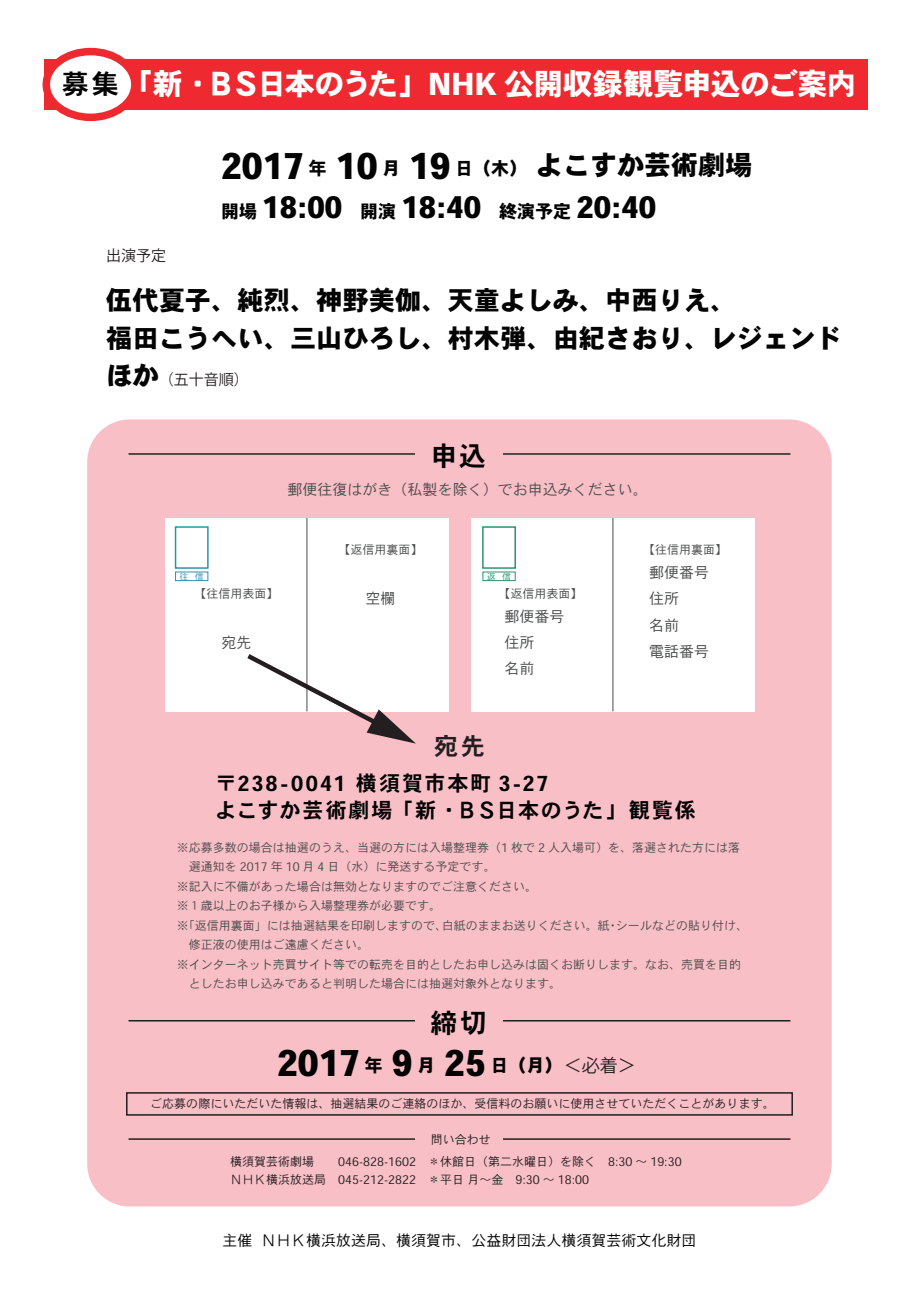
<style>
.page{position:relative;width:919px;height:1289px;background:#fff}
.page>*{position:absolute;margin:0;border:0;box-sizing:border-box;transform-origin:0 0}
.t1{font:36px "Heisei Kaku Go Std W9";color:#030303}
.t2{font:30px "Heisei Kaku Go Std W9";letter-spacing:-.025em;color:#fff}
.t3{font:30px "Heisei Kaku Go Std W9";color:#030303}
.t4{font:27px "Heisei Kaku Go Std W7";color:#030303}
.t5{font:26.25px/37.5px "Heisei Kaku Go Std W9";color:#030303}
.t6{font:24px "Heisei Kaku Go Std W7";color:#231f20}
.t7{font:21px/27px "Heisei Kaku Go Std W7";letter-spacing:.085em;color:#030303}
.t8{font:15px/26.2px "Heisei Kaku Go Std W3";color:#4a4b4c}
.t9{font:15px "Heisei Kaku Go Std W3";color:#030303}
.t10{font:15px "Koz Go Pr 6 N";color:#231f20}
.t11{font:12px "Heisei Kaku Go Std W3";color:#4a4b4c}
.t12{font:12px/18px "Heisei Kaku Go Std W3";color:#231f20}
.t13{font:9px "Heisei Kaku Go Std W3";color:#2e92ab}
.t14{font:9px "Heisei Kaku Go Std W3";color:#2d9271}
.s1{font-family:"Heisei Kaku Go Std W7";font-size:27px;color:#030303}
.s2{font-size:18px}
.s3{font-size:27px}
.s4{font-family:"Heisei Kaku Go Std W9";font-size:26.25px;color:#030303}
.s5{font-family:"Koz Go Pr 6 N";font-size:18px;color:#231f20}
</style>
<div class="page">
<div style="left:44px;top:59px;width:823px;height:51px;background:#ee292f"></div>
<div style="left:46px;top:52px;width:89px;height:65px;background:#fff;border-radius:50%"></div>
<div style="left:43px;top:48px;width:96px;height:73px;border:8px solid #ee292f;border-radius:50%"></div>
<div style="left:87px;top:419px;width:744px;height:787px;background:#f9bfc6;border-radius:43px"></div>
<div style="left:165px;top:518px;width:142px;height:193px;background:#fff"></div>
<div style="left:307px;top:518px;width:141px;height:193px;background:#fff"></div>
<hr style="left:307px;top:518px;width:1px;height:193px;background:#4a4b4c">
<div style="left:471px;top:518px;width:142px;height:193px;background:#fff"></div>
<div style="left:613px;top:518px;width:141px;height:193px;background:#fff"></div>
<hr style="left:612px;top:518px;width:1px;height:193px;background:#4a4b4c">
<div style="left:175px;top:526px;width:34px;height:43px;border:2px solid #2e92ab"></div>
<div style="left:175px;top:572px;width:33px;height:9px;border:1px solid #2e92ab"></div>
<div style="left:482px;top:526px;width:34px;height:43px;border:2px solid #2d9271"></div>
<div style="left:482px;top:572px;width:33px;height:9px;border:1px solid #2d9271"></div>
<hr style="left:128px;top:453px;width:662px;height:2px;background:#231f20">
<div style="left:416px;top:436px;width:87px;height:37px;background:#f9bfc6"></div>
<hr style="left:128px;top:1020px;width:662px;height:1px;background:#231f20">
<hr style="left:128px;top:1138px;width:662px;height:1px;background:#231f20">
<div style="left:416px;top:1002px;width:87px;height:38px;background:#f9bfc6"></div>
<div style="left:416px;top:1125px;width:87px;height:23px;background:#f9bfc6"></div>
<div style="left:126px;top:1092px;width:666px;height:23px;border:2px solid #231f20"></div>
<svg style="left:242px;top:650px;width:174px;height:93px"></svg>
<h2 class="t2" style="left:62px;top:65px;width:796px"><span class="s1">募集</span>「新・ＢＳ日本のうた」NHK 公開収録観覧申込のご案内</h2>
<h1 class="t1" style="left:221px;top:142px;width:532px">2017 <span class="s2">年</span> 10 <span class="s2">月</span> 19 <span class="s2">日（木）　</span><span class="s3">よこすか芸術劇場</span></h1>
<h2 class="t3" style="left:221px;top:188px;width:436px"><span class="s2">開場</span> 18:00 <span class="s2">開演</span> 18:40 <span class="s2">終演予定</span> 20:40</h2>
<p class="t10" style="left:106px;top:247px;width:61px">出演予定</p>
<h3 class="t5" style="left:106px;top:282px;width:736px">伍代夏子、純烈、神野美伽、天童よしみ、中西りえ、<br>福田こうへい、三山ひろし、村木弾、由紀さおり、レジェンド</h3>
<p class="t10" style="left:106px;top:371px;width:144px"><span class="s4">ほか</span> （五十音順）</p>
<h3 class="t4" style="left:430px;top:439px;width:57px">申込</h3>
<p class="t8" style="left:287px;top:476px;width:362px">郵便往復はがき（私製を除く）でお申込みください。</p>
<p class="t11" style="left:338px;top:542px;width:86px">【返信用裏面】</p>
<p class="t8" style="left:365px;top:585px;width:32px">空欄</p>
<p class="t13" style="left:180px;top:570px;width:26px">往 信</p>
<p class="t14" style="left:487px;top:570px;width:26px">返 信</p>
<p class="t11" style="left:194px;top:585px;width:85px">【往信用表面】</p>
<p class="t8" style="left:221px;top:629px;width:31px">宛先</p>
<p class="t11" style="left:498px;top:585px;width:85px">【返信用表面】</p>
<p class="t8" style="left:504px;top:602px;width:61px">郵便番号住所<br>名前</p>
<p class="t11" style="left:643px;top:542px;width:85px">【往信用裏面】</p>
<p class="t8" style="left:649px;top:559px;width:61px">郵便番号住所<br>名前<br>電話番号</p>
<h3 class="t6" style="left:434px;top:731px;width:52px">宛先</h3>
<h3 class="t7" style="left:215px;top:770px;width:482px">〒238-0041 横須賀市本町 3-27<br>よこすか芸術劇場 「新・ＢＳ日本のうた」観覧係</h3>
<p class="t11" style="left:177px;top:839px;width:564px">※応募多数の場合は抽選のうえ、当選の方には入場整理券（1 枚で 2 人入場可）を、落選された方には落</p>
<p class="t11" style="left:189px;top:858px;width:308px">選通知を 2017 年 10 月 4 日（水）に発送する予定です。</p>
<p class="t11" style="left:177px;top:878px;width:362px">※記入に不備があった場合は無効となりますのでご注意ください。</p>
<p class="t11" style="left:177px;top:897px;width:266px">※１歳以上のお子様から入場整理券が必要です。</p>
<p class="t11" style="left:177px;top:917px;width:572px">※「返信用裏面」には抽選結果を印刷しますので、白紙のままお送りください。紙・シールなどの貼り付け、</p>
<p class="t11" style="left:189px;top:936px;width:182px">修正液の使用はご遠慮ください。</p>
<p class="t11" style="left:177px;top:956px;width:566px">※インターネット売買サイト等での転売を目的としたお申し込みは固くお断りします。なお、売買を目的</p>
<p class="t11" style="left:189px;top:975px;width:374px">としたお申し込みであると判明した場合には抽選対象外となります。</p>
<h3 class="t4" style="left:430px;top:1006px;width:58px">締切</h3>
<h1 class="t1" style="left:277px;top:1039px;width:360px">2017 <span class="s2">年</span> 9 <span class="s2">月</span> 25 <span class="s2">日（月）</span> <span class="s5">＜必着＞</span></h1>
<p class="t12" style="left:150px;top:1094px;width:625px">ご応募の際にいただいた情報は、抽選結果のご連絡のほか、受信料のお願いに使用させていただくことがあります。</p>
<p class="t12" style="left:431px;top:1130px;width:61px">問い合わせ</p>
<p class="t12" style="left:230px;top:1152px;width:453px">横須賀芸術劇場　　046-828-1602　＊休館日（第二水曜日）を除く　8:30 ～ 19:30<br>ＮＨＫ横浜放送局　045-212-2822　＊平日 月～金　9:30 ～ 18:00</p>
<p class="t9" style="left:222px;top:1230px;width:475px">主催 ＮＨＫ横浜放送局、横須賀市、公益財団法人横須賀芸術文化財団</p>
</div>
